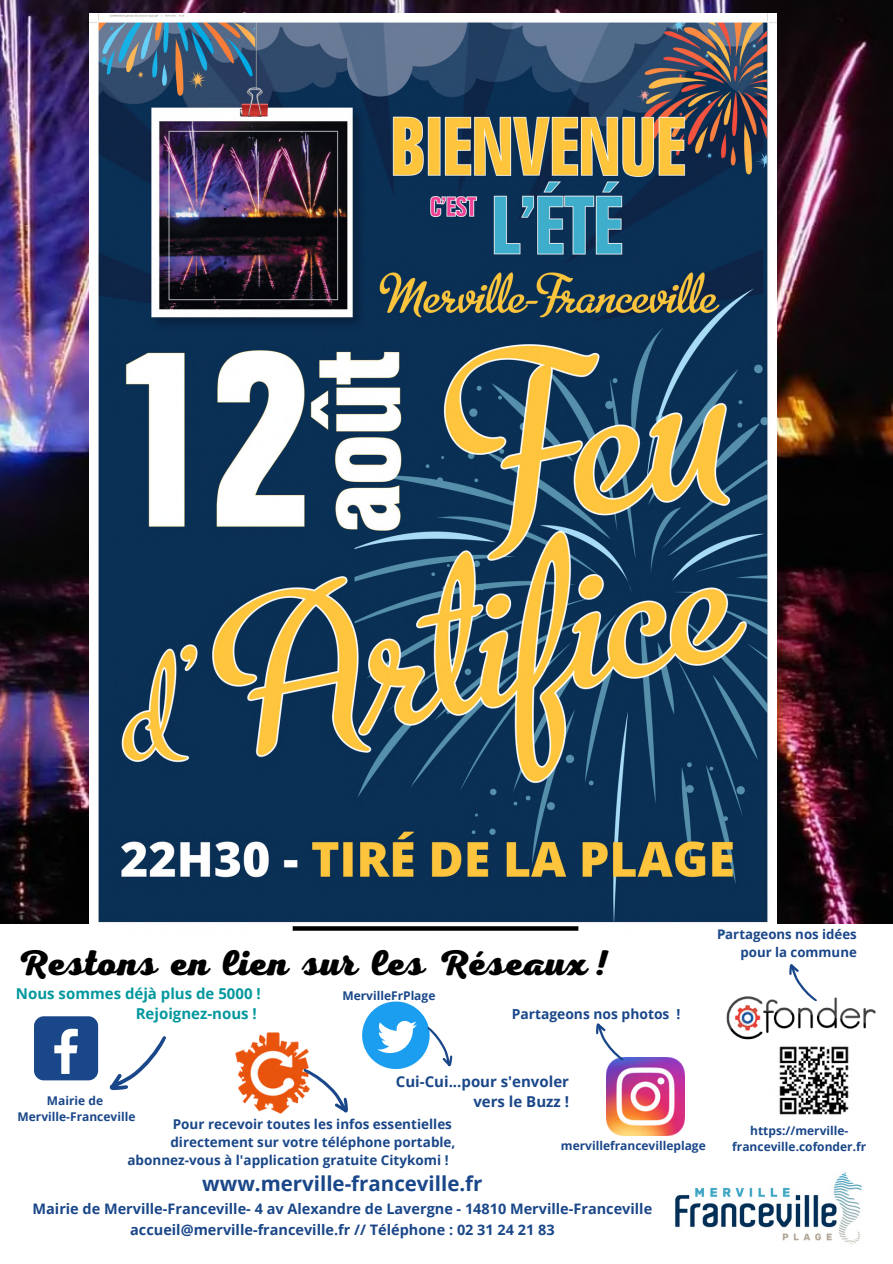
<style>
.page{position:relative;width:893px;height:1264px;background:#fff}
.page>*{position:absolute;margin:0;border:0;box-sizing:border-box;transform-origin:0 0}
.t1{font:36px "RTL Adam Script Heavy";color:#000}
.t2{font:700 20.4px "Open Sans";color:#1a4789}
.t3{font:700 15px "Open Sans";color:#03989e}
.t4{font:700 15px "Open Sans";color:#1a4789}
.t5{font:700 14.4px "Open Sans";color:#1a4789}
.t6{font:700 13.8px "Open Sans";color:#1a4789}
.t7{font:700 13.5px "Open Sans";color:#1a4789}
.t8{font:700 13.2px "Open Sans";color:#1a4789}
.t9{font:700 12px/16px "Open Sans";color:#1a4789;text-align:center}
</style>
<div class="page">
<img style="left:0;top:0;width:892px;height:923px">
<img style="left:89px;top:13px;width:687px;height:921px">
<div style="left:34px;top:1016px;width:64px;height:64px;background:#1a4789;border-radius:10px"></div>
<svg style="left:54px;top:1028px;width:24px;height:45px"></svg>
<svg style="left:109px;top:1036px;width:57px;height:55px"></svg>
<img style="left:235px;top:1032px;width:60px;height:80px">
<img style="left:606px;top:1057px;width:78px;height:78px">
<svg style="left:596px;top:1023px;width:37px;height:37px"></svg>
<svg style="left:295px;top:1001px;width:158px;height:112px"></svg>
<img style="left:675px;top:1172px;width:187px;height:72px">
<img style="left:726px;top:996px;width:150px;height:44px">
<img style="left:770px;top:1037px;width:87px;height:78px">
<svg style="left:779px;top:964px;width:47px;height:37px"></svg>
<svg style="left:293px;top:926px;width:285px;height:4px"></svg>
<p class="t1" style="left:18px;top:942px;width:592px">Restons en lien sur les Réseaux !</p>
<p class="t3" style="left:16px;top:982px;width:246px">Nous sommes déjà plus de 5000 !</p>
<p class="t3" style="left:136px;top:1002px;width:123px">Rejoignez-nous !</p>
<p class="t9" style="left:342px;top:987px;width:94px">MervilleFrPlage</p>
<p class="t6" style="left:511px;top:1004px;width:170px">Partageons nos photos !</p>
<p class="t8" style="left:717px;top:924px;width:141px">Partageons nos idées</p>
<p class="t8" style="left:740px;top:942px;width:118px">pour la commune</p>
<p class="t4" style="left:396px;top:1070px;width:175px">Cui-Cui...pour s'envoler</p>
<p class="t4" style="left:473px;top:1091px;width:97px">vers le Buzz !</p>
<p class="t9" style="left:47px;top:1091px;width:58px">Mairie de</p>
<p class="t9" style="left:18px;top:1107px;width:119px">Merville-Franceville</p>
<p class="t7" style="left:173px;top:1115px;width:281px">Pour recevoir toutes les infos essentielles</p>
<p class="t7" style="left:170px;top:1133px;width:286px">directement sur votre téléphone portable,</p>
<p class="t7" style="left:127px;top:1150px;width:323px">abonnez-vous à l'application gratuite Citykomi !</p>
<p class="t9" style="left:561px;top:1137px;width:146px">mervillefrancevilleplage</p>
<p class="t2" style="left:202px;top:1168px;width:282px">www.merville-franceville.fr</p>
<p class="t5" style="left:33px;top:1198px;width:621px">Mairie de Merville-Franceville- 4 av Alexandre de Lavergne - 14810 Merville-Franceville</p>
<p class="t5" style="left:130px;top:1219px;width:426px">accueil@merville-franceville.fr // Téléphone : 02 31 24 21 83</p>
<p class="t9" style="left:732px;top:1122px;width:135px">https://merville&shy;franceville.cofonder.fr</p>
</div>
